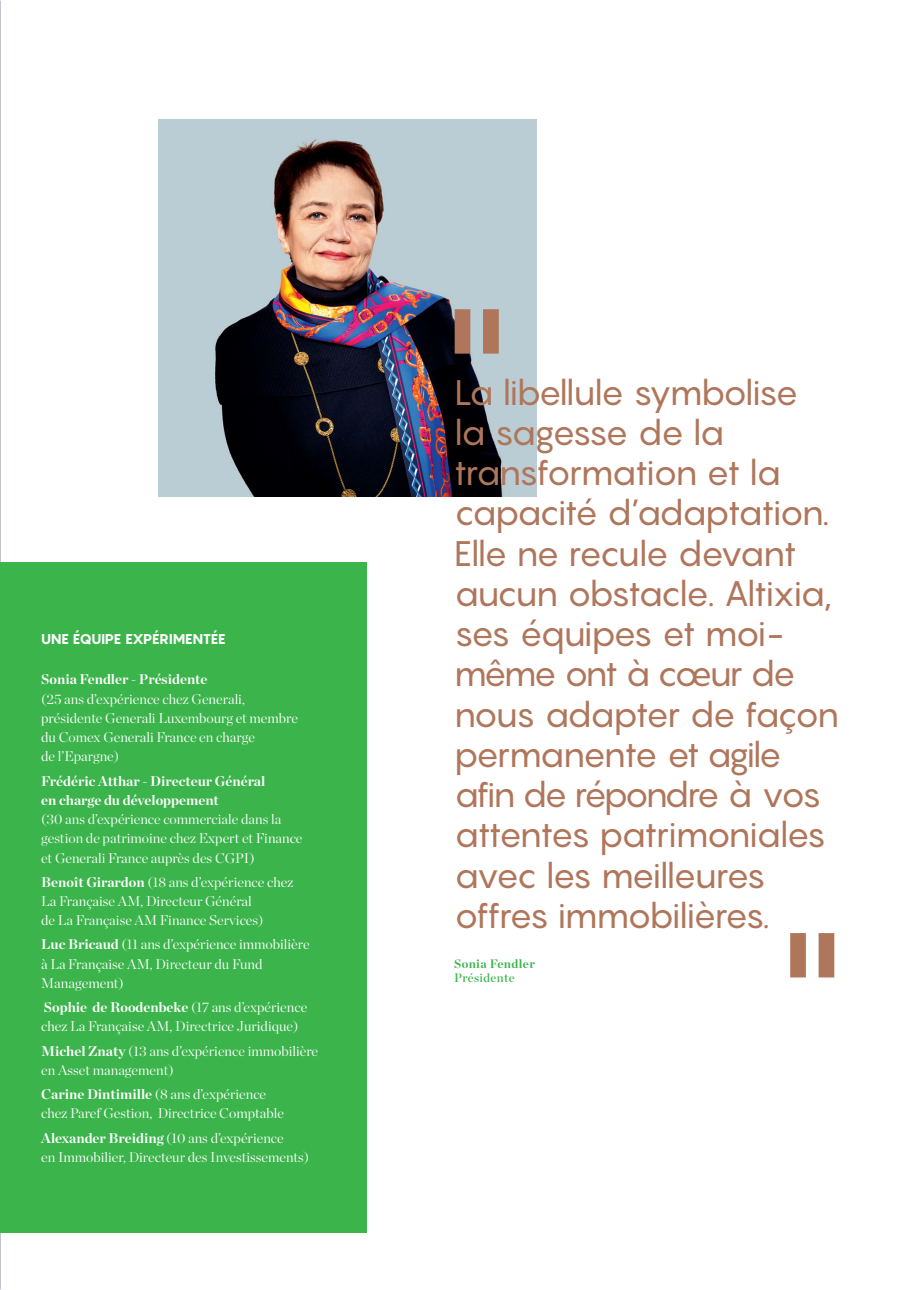
<style>
.page{position:relative;width:918px;height:1290px;background:#fff}
.page>*{position:absolute;margin:0;border:0;box-sizing:border-box;transform-origin:0 0}
.t1{font:231px "Pangram";color:#af765b}
.t2{font:35px/40.2px "Pangram";letter-spacing:-.06em;color:#af765b}
.t3{font:300 14px/19.2px "Chronicle Display";color:#fff}
.t4{font:800 14px "Pangram";letter-spacing:-.025em;color:#fff}
.t5{font:700 12.25px "Chronicle Display";letter-spacing:.03em;color:#3bb54b}
.t6{font:12.25px "Chronicle Display Semi";letter-spacing:.03em;color:#3bb54b}
.s1{font-weight:700}
</style>
<div class="page">
<img style="left:159px;top:119px;width:377px;height:377px">
<div style="left:0;top:562px;width:366px;height:671px;background:#3bb54b"></div>
<p class="t4" style="left:41px;top:630px;width:186px">UNE ÉQUIPE EXPÉRIMENTÉE</p>
<p class="t3" style="left:41px;top:669px;width:258px"><span class="s1">Sonia Fendler - Présidente<br></span>(25 ans d’expérience chez Generali, présidente Generali Luxembourg et membre du Comex Generali France en charge<br>de l’Epargne)</p>
<p class="t3" style="left:41px;top:770px;width:263px"><span class="s1">Frédéric Atthar - Directeur Général<br>en charge du développement<br></span>(30 ans d’expérience commerciale dans la gestion de patrimoine chez Expert et Finance et Generali France auprès des CGPI)</p>
<p class="t3" style="left:41px;top:871px;width:254px"><span class="s1">Benoît Girardon</span> (18 ans d’expérience chez<br>La Française AM, Directeur Général<br>de La Française AM Finance Services)</p>
<p class="t3" style="left:41px;top:934px;width:270px"><span class="s1">Luc Bricaud</span> (11 ans d’expérience immobilière à La Française AM, Directeur du Fund<br>Management)</p>
<p class="t3" style="left:41px;top:996px;width:267px"><span class="s1">Sophie de Roodenbeke</span> (17 ans d’expérience chez La Française AM, Directrice Juridique)</p>
<p class="t3" style="left:41px;top:1040px;width:278px"><span class="s1">Michel Znaty</span> (13 ans d’expérience immobilière en Asset management)</p>
<p class="t3" style="left:41px;top:1083px;width:244px"><span class="s1">Carine Dintimille</span> (8 ans d’expérience chez Paref Gestion, Directrice Comptable</p>
<p class="t3" style="left:41px;top:1127px;width:270px"><span class="s1">Alexander Breiding</span> (10 ans d’expérience<br>en Immobilier, Directeur des Investissements)</p>
<p class="t1" style="left:429px;top:246px;width:80px">"</p>
<p class="t2" style="left:454px;top:371px;width:386px">La libellule symbolise<br>la sagesse de la transformation et la capacité d’adaptation.<br>Elle ne recule devant aucun obstacle. Altixia, ses équipes et moi&shy;même ont à cœur de nous adapter de façon permanente et agile afin de répondre à vos attentes patrimoniales avec les meilleures offres immobilières.</p>
<p class="t5" style="left:454px;top:953px;width:82px">Sonia Fendler</p>
<p class="t6" style="left:454px;top:968px;width:62px">Présidente</p>
<p class="t1" style="left:765px;top:869px;width:80px">"</p>
</div>
